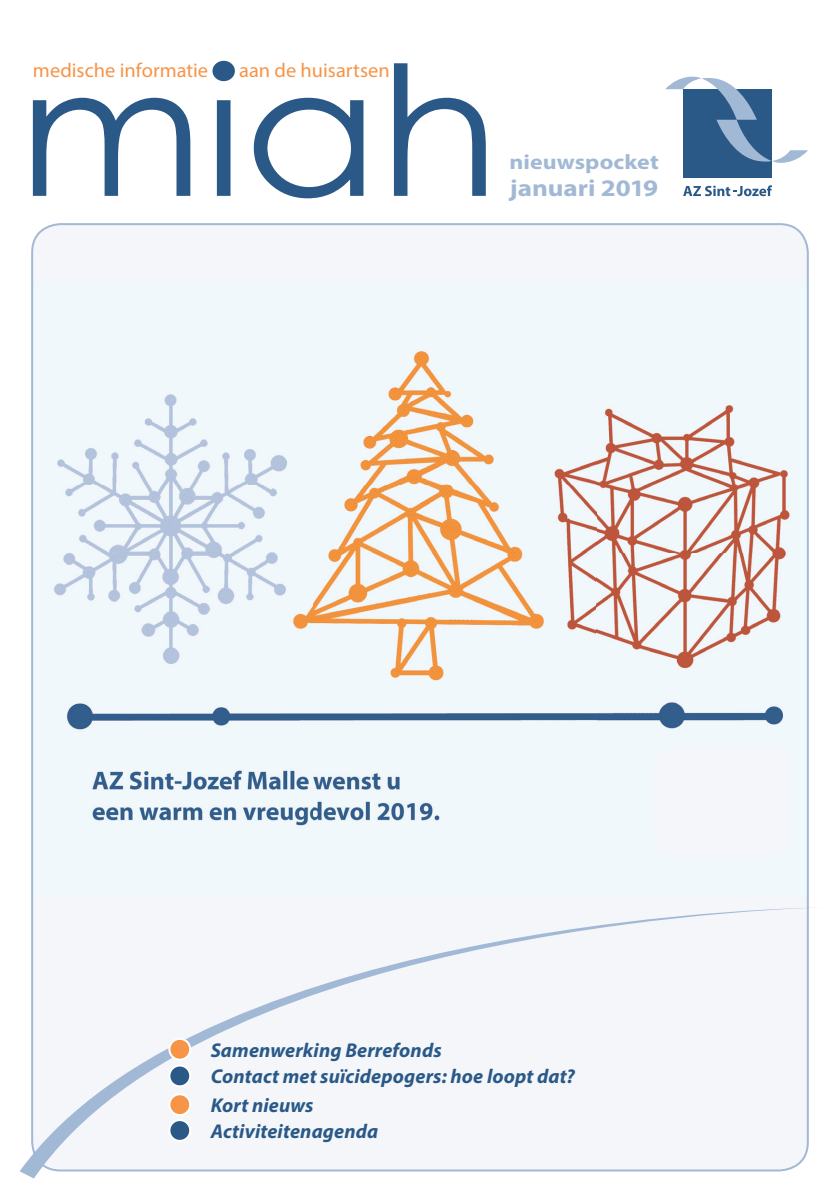
<style>
.page{position:relative;width:840px;height:1191px;background:#fff}
.page>*{position:absolute;margin:0;border:0;box-sizing:border-box;transform-origin:0 0}
.t1{font:180px "Century Gothic";color:#2a5988;scale:1.1 1}
.t2{font:700 23.8px "Myriad Pro";letter-spacing:-.005em;color:#a2b9d5;scale:1.14 1}
.t3{font:700 20.8px "Myriad Pro";letter-spacing:.005em;color:#a2b9d5;scale:1.14 1}
.t4{font:italic 700 20px/26.6px "Myriad Pro";letter-spacing:.005em;color:#2a5988}
.t5{font:20px "Myriad Pro";color:#f79447}
</style>
<div class="page">
<div style="left:32px;top:224px;width:775px;height:946px;background:#f4f6fa;border-radius:28px"></div>
<img style="left:54px;top:351px;width:736px;height:475px">
<svg style="left:683px;top:185px;width:88px;height:11px"></svg>
<div style="left:682px;top:89px;width:89px;height:89px;background:#2a5988"></div>
<svg style="left:665px;top:76px;width:142px;height:90px"></svg>
<svg style="left:20px;top:907px;width:794px;height:271px"></svg>
<div style="left:169px;top:1120px;width:21px;height:20px;background:#2a5988;border-radius:50%"></div>
<div style="left:168px;top:1119px;width:23px;height:22px;border:2px solid #fff;border-radius:50%"></div>
<div style="left:169px;top:1065px;width:21px;height:21px;background:#2a5988;border-radius:50%"></div>
<div style="left:168px;top:1064px;width:23px;height:23px;border:2px solid #fff;border-radius:50%"></div>
<div style="left:169px;top:1094px;width:21px;height:21px;background:#f79447;border-radius:50%"></div>
<div style="left:168px;top:1093px;width:23px;height:23px;border:2px solid #fff;border-radius:50%"></div>
<div style="left:169px;top:1038px;width:21px;height:21px;background:#f79447;border-radius:50%"></div>
<div style="left:168px;top:1037px;width:23px;height:23px;border:2px solid #fff;border-radius:50%"></div>
<div style="left:652px;top:744px;width:138px;height:112px;background:#f4f6fa;border-radius:28px"></div>
<h1 class="t1" style="left:18px;top:5px;width:439px">miah</h1>
<p class="t5" style="left:33px;top:58px;width:177px">medische informatie</p>
<p class="t5" style="left:239px;top:58px;width:152px">aan de huisartsen</p>
<p class="t3" style="left:509px;top:149px;width:132px">nieuwspocket</p>
<p class="t2" style="left:509px;top:172px;width:132px">januari 2019</p>
<p class="t4" style="left:210px;top:1036px;width:365px">Samenwerking Berrefonds<br>Contact met suïcidepogers: hoe loopt dat?</p>
<p class="t4" style="left:210px;top:1092px;width:169px;line-height:25.8px">Kort nieuws<br>Activiteitenagenda</p>
</div>
